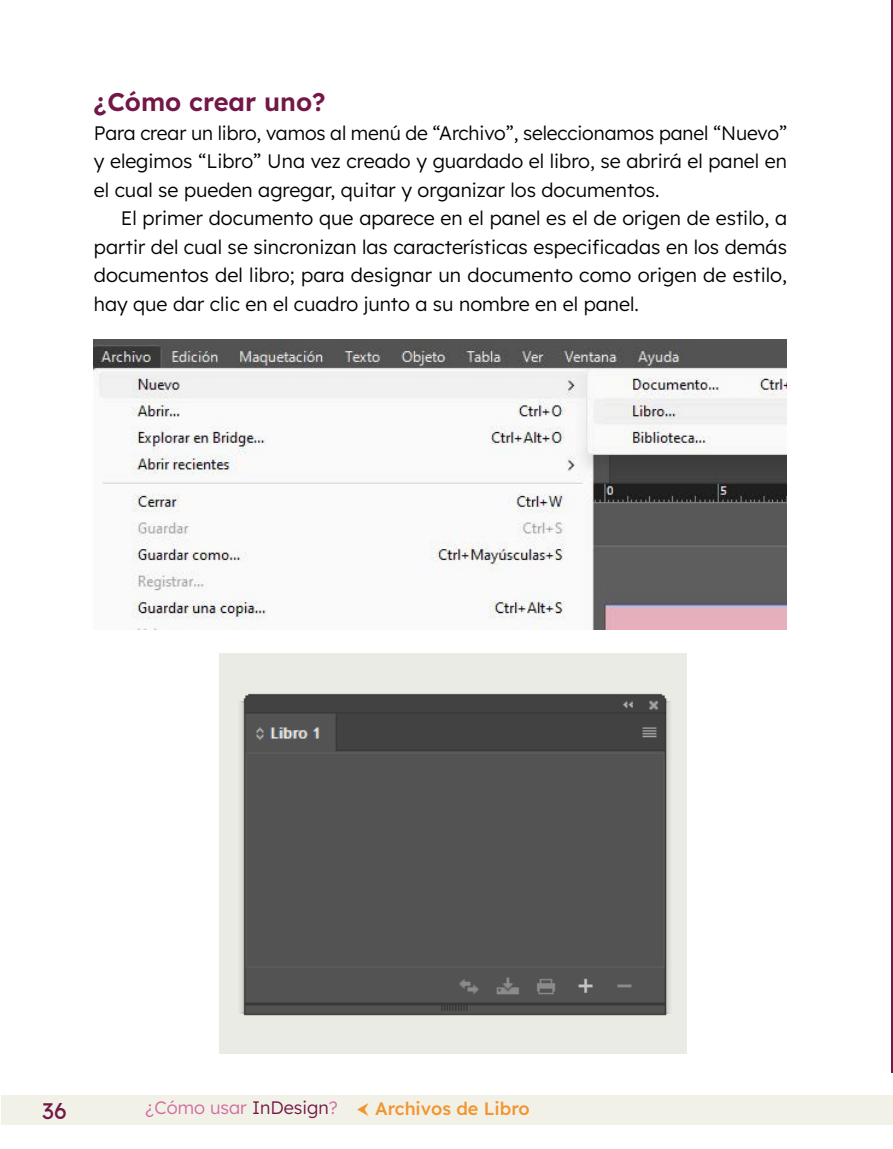
<style>
.page{position:relative;width:893px;height:1149px;background:#fff}
.page>*{position:absolute;margin:0;border:0;box-sizing:border-box;transform-origin:0 0}
.t1{font:600 25.5px "Lexend";color:#721747}
.t2{font:22.5px "Lexend";color:#721747}
.t3{font:300 19.5px/28.5px "Lexend";color:#000;text-align:justify}
.t4{font:300 18px "Lexend";color:#d16c9e}
.t5{font:500 18px "Lexend";color:#f2952f}
.s1{color:#721747}
</style>
<div class="page">
<div style="left:1px;top:1094px;width:891px;height:29px;background:#f2f1e8"></div>
<img style="left:94px;top:339px;width:693px;height:290px">
<img style="left:220px;top:653px;width:466px;height:400px">
<hr style="left:891px;top:0;width:2px;height:1071px;background:#721747">
<h1 class="t1" style="left:94px;top:82px;width:233px">¿Cómo crear uno?</h1>
<p class="t3" style="left:94px;top:117px;width:695px">Para crear un libro, vamos al menú de “Archivo”, seleccionamos panel “Nuevo” y elegimos “Libro” Una vez creado y guardado el libro, se abrirá el panel en el cual se pueden agregar, quitar y organizar los documentos.</p>
<p class="t3" style="left:94px;top:203px;width:695px;text-indent:27px">El primer documento que aparece en el panel es el de origen de estilo, a partir del cual se sincronizan las características especificadas en los demás documentos del libro; para designar un documento como origen de estilo, hay que dar clic en el cuadro junto a su nombre en el panel.</p>
<p class="t2" style="left:42px;top:1094px;width:26px">36</p>
<p class="t4" style="left:146px;top:1093px;width:194px">¿Cómo usar <span class="s1">InDesign</span>?</p>
<p class="t5" style="left:375px;top:1094px;width:156px">Archivos de Libro</p>
</div>
